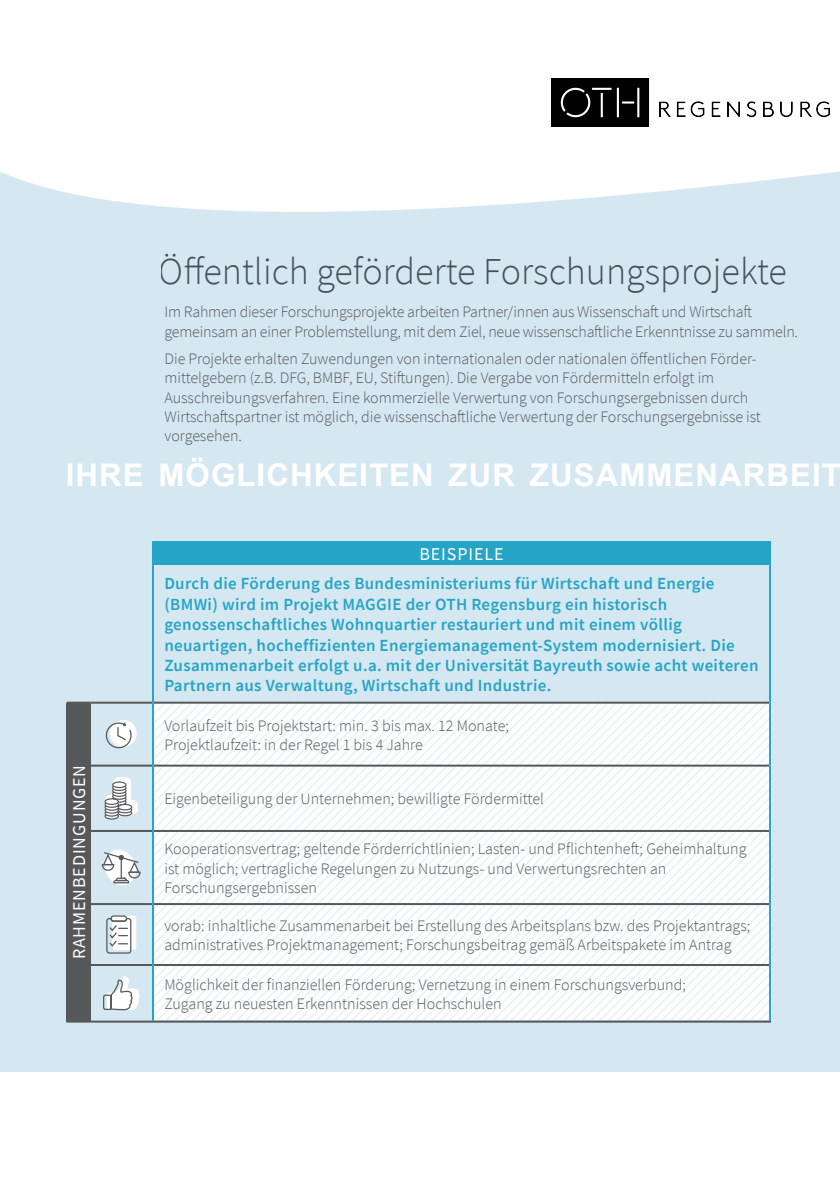
<style>
.page{position:relative;width:840px;height:1191px;background:#fff}
.page>*{position:absolute;margin:0;border:0;box-sizing:border-box;transform-origin:0 0}
.t1{font:300 38px "Source Sans Pro";color:#57585a}
.t2{font:700 31.2px "Arial";letter-spacing:.035em;color:#fff}
.t3{font:18px "Source Sans Pro";letter-spacing:.05em;color:#fff}
.t4{font:600 17px/20.4px "Source Sans Pro";letter-spacing:.02em;color:#26a4c6}
.t5{font:300 16px/19.2px "Source Sans Pro";letter-spacing:-.005em;color:#57585a}
</style>
<div class="page">
<div style="left:0;top:0;width:839px;height:1071px;background:#d5e8f1"></div>
<svg style="left:0;top:0;width:839px;height:212px;background:#fcfdfe"></svg>
<svg style="left:154px;top:703px;width:614px;height:316px;background:#f8fafb"></svg>
<div style="left:153px;top:541px;width:616px;height:24px;background:#26a4c6"></div>
<div style="left:66px;top:702px;width:24px;height:319px;background:#57585a"></div>
<hr style="left:154px;top:701px;width:614px;height:2px;background:#57585a">
<hr style="left:154px;top:764px;width:614px;height:2px;background:#57585a">
<hr style="left:154px;top:830px;width:614px;height:2px;background:#57585a">
<hr style="left:154px;top:903px;width:614px;height:2px;background:#57585a">
<hr style="left:154px;top:964px;width:614px;height:2px;background:#57585a">
<hr style="left:153px;top:1020px;width:617px;height:2px;background:#57585a">
<hr style="left:90px;top:701px;width:62px;height:2px;background:#57585a">
<hr style="left:90px;top:764px;width:62px;height:2px;background:#57585a">
<hr style="left:90px;top:830px;width:62px;height:2px;background:#57585a">
<hr style="left:90px;top:903px;width:62px;height:2px;background:#57585a">
<hr style="left:90px;top:964px;width:62px;height:2px;background:#57585a">
<hr style="left:90px;top:1020px;width:63px;height:2px;background:#57585a">
<hr style="left:66px;top:701px;width:24px;height:2px;background:#57585a">
<hr style="left:66px;top:1020px;width:24px;height:2px;background:#57585a">
<hr style="left:152px;top:541px;width:2px;height:24px;background:#26a4c6">
<hr style="left:768px;top:541px;width:2px;height:24px;background:#26a4c6">
<hr style="left:152px;top:565px;width:2px;height:137px;background:#26a4c6">
<hr style="left:768px;top:565px;width:2px;height:137px;background:#26a4c6">
<hr style="left:152px;top:702px;width:2px;height:63px;background:#26a4c6">
<hr style="left:768px;top:702px;width:2px;height:63px;background:#26a4c6">
<hr style="left:152px;top:765px;width:2px;height:66px;background:#26a4c6">
<hr style="left:152px;top:831px;width:2px;height:73px;background:#26a4c6">
<hr style="left:152px;top:904px;width:2px;height:61px;background:#26a4c6">
<hr style="left:768px;top:765px;width:2px;height:66px;background:#26a4c6">
<hr style="left:768px;top:831px;width:2px;height:73px;background:#26a4c6">
<hr style="left:768px;top:904px;width:2px;height:61px;background:#26a4c6">
<hr style="left:152px;top:965px;width:2px;height:55px;background:#26a4c6">
<hr style="left:768px;top:965px;width:2px;height:55px;background:#26a4c6">
<svg style="left:105px;top:720px;width:32px;height:29px"></svg>
<svg style="left:104px;top:777px;width:34px;height:42px"></svg>
<svg style="left:101px;top:849px;width:40px;height:37px"></svg>
<div style="left:112px;top:915px;width:24px;height:35px;background:#fff;border-radius:3px"></div>
<svg style="left:106px;top:915px;width:26px;height:39px"></svg>
<svg style="left:103px;top:976px;width:36px;height:35px"></svg>
<img style="left:551px;top:78px;width:287px;height:49px">
<h1 class="t1" style="left:159px;top:248px;width:629px">Öffentlich geförderte Forschungsprojekte</h1>
<p class="t5" style="left:164px;top:302px;width:634px">Im Rahmen dieser Forschungsprojekte arbeiten Partner/innen aus Wissenschaft und Wirtschaft gemeinsam an einer Problemstellung, mit dem Ziel, neue wissenschaftliche Erkenntnisse zu sammeln.</p>
<p class="t5" style="left:164px;top:349px;width:597px">Die Projekte erhalten Zuwendungen von internationalen oder nationalen öffentlichen Förder&shy;mittelgebern (z.B. DFG, BMBF, EU, Stiftungen). Die Vergabe von Fördermitteln erfolgt im Ausschreibungsverfahren. Eine kommerzielle Verwertung von Forschungsergebnissen durch Wirtschaftspartner ist möglich, die wissenschaftliche Verwertung der Forschungsergebnisse ist vorgesehen.</p>
<h2 class="t2" style="left:66px;top:453px;width:776px">IHRE MÖGLICHKEITEN ZUR ZUSAMMENARBEIT</h2>
<p class="t3" style="left:68px;top:959px;width:196px;rotate:-90deg">RAHMENBEDINGUNGEN</p>
<p class="t3" style="left:419px;top:542px;width:86px">BEISPIELE</p>
<p class="t4" style="left:164px;top:573px;width:595px">Durch die Förderung des Bundesministeriums für Wirtschaft und Energie (BMWi) wird im Projekt MAGGIE der OTH Regensburg ein historisch genossenschaftliches Wohnquartier restauriert und mit einem völlig neuartigen, hocheffizienten Energiemanagement-System modernisiert. Die Zusammenarbeit erfolgt u.a. mit der Universität Bayreuth sowie acht weiteren Partnern aus Verwaltung, Wirtschaft und Industrie.</p>
<p class="t5" style="left:164px;top:715px;width:346px">Vorlaufzeit bis Projektstart: min. 3 bis max. 12 Monate;<br>Projektlaufzeit: in der Regel 1 bis 4 Jahre</p>
<p class="t5" style="left:164px;top:789px;width:381px">Eigenbeteiligung der Unternehmen; bewilligte Fördermittel</p>
<p class="t5" style="left:164px;top:839px;width:583px">Kooperationsvertrag; geltende Förderrichtlinien; Lasten- und Pflichtenheft; Geheimhaltung ist möglich; vertragliche Regelungen zu Nutzungs- und Verwertungsrechten an<br>Forschungsergebnissen</p>
<p class="t5" style="left:164px;top:916px;width:587px">vorab: inhaltliche Zusammenarbeit bei Erstellung des Arbeitsplans bzw. des Projektantrags; administratives Projektmanagement; Forschungsbeitrag gemäß Arbeitspakete im Antrag</p>
<p class="t5" style="left:164px;top:974px;width:523px">Möglichkeit der finanziellen Förderung; Vernetzung in einem Forschungsverbund;<br>Zugang zu neuesten Erkenntnissen der Hochschulen</p>
</div>
